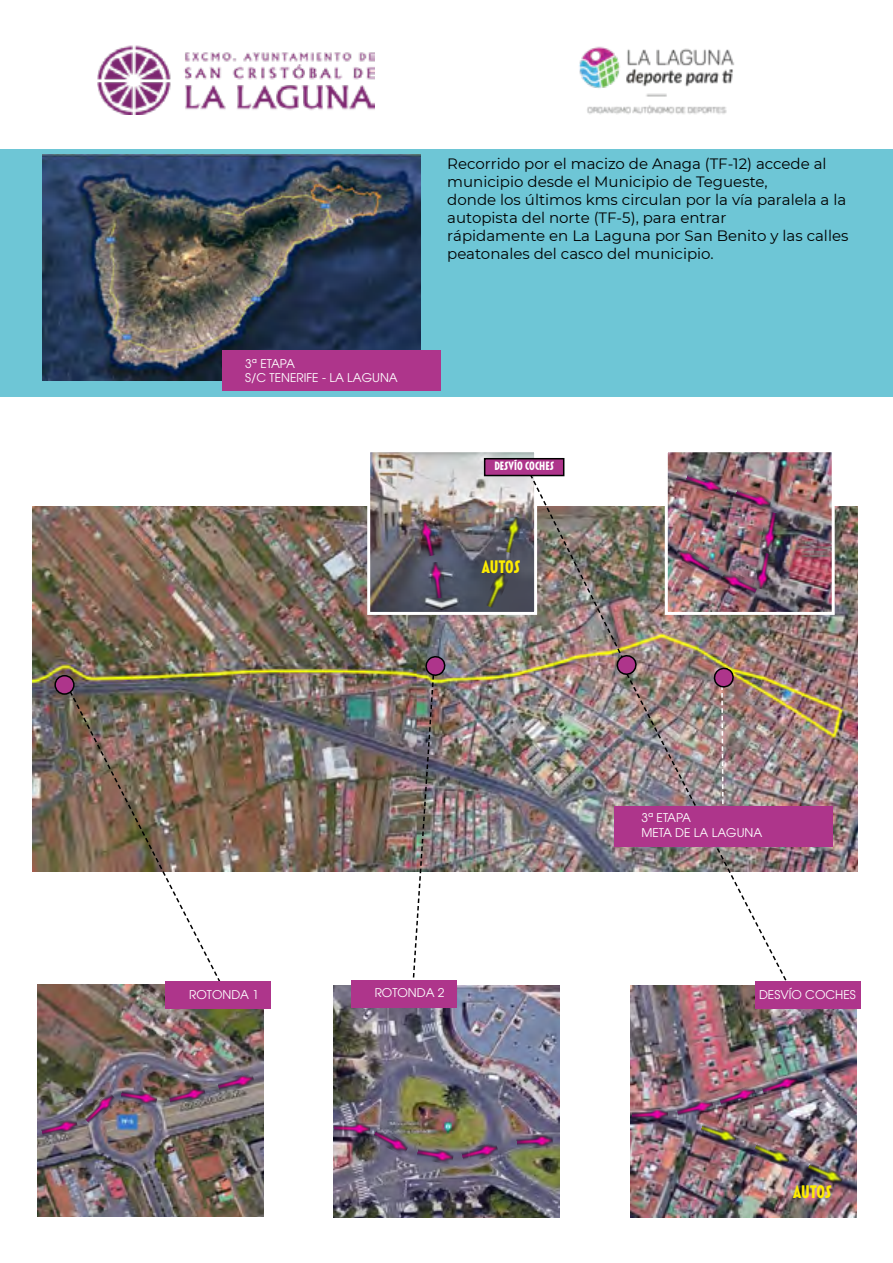
<style>
.page{position:relative;width:893px;height:1263px;background:#fff}
.page>*{position:absolute;margin:0;border:0;box-sizing:border-box;transform-origin:0 0}
.t1{font:700 condensed 18px "Uomo";letter-spacing:-.01em;color:#ffed00}
.t2{font:15px/18px "Montserrat";color:#000}
.t3{font:12px/14.4px "ITC Avant Garde Std";color:#fff}
.t4{font:700 condensed 12px "Uomo";color:#fff}
</style>
<div class="page">
<div style="left:0;top:150px;width:893px;height:247px;background:#6ec6d6"></div>
<img style="left:43px;top:155px;width:377px;height:226px">
<div style="left:222px;top:350px;width:219px;height:41px;background:#ae358b"></div>
<img style="left:33px;top:506px;width:825px;height:365px">
<img style="left:669px;top:453px;width:162px;height:158px">
<div style="left:665px;top:449px;width:170px;height:166px;border:3px solid #fff"></div>
<img style="left:38px;top:985px;width:225px;height:231px">
<img style="left:334px;top:985px;width:225px;height:232px">
<img style="left:631px;top:985px;width:225px;height:232px">
<img style="left:371px;top:453px;width:162px;height:158px">
<div style="left:367px;top:449px;width:170px;height:166px;border:3px solid #fff"></div>
<img style="left:68px;top:689px;width:154px;height:295px">
<div style="left:55px;top:676px;width:19px;height:18px;background:#ae358b;border-radius:50%"></div>
<div style="left:54px;top:675px;width:21px;height:20px;border:2px solid #000;border-radius:50%"></div>
<div style="left:485px;top:459px;width:79px;height:16px;background:#ae358b"></div>
<div style="left:484px;top:458px;width:80px;height:18px;border:2px solid #000"></div>
<div style="left:166px;top:981px;width:105px;height:28px;background:#ae358b"></div>
<img style="left:411px;top:654px;width:35px;height:324px">
<img style="left:625px;top:672px;width:163px;height:310px">
<div style="left:756px;top:981px;width:105px;height:28px;background:#ae358b"></div>
<img style="left:631px;top:1107px;width:37px;height:15px">
<img style="left:676px;top:1098px;width:38px;height:21px">
<img style="left:718px;top:1085px;width:39px;height:24px">
<img style="left:761px;top:1074px;width:38px;height:23px">
<img style="left:699px;top:1122px;width:39px;height:24px">
<img style="left:752px;top:1141px;width:39px;height:26px">
<img style="left:516px;top:1134px;width:37px;height:15px">
<img style="left:461px;top:1142px;width:38px;height:21px">
<img style="left:416px;top:1146px;width:38px;height:19px">
<img style="left:371px;top:1128px;width:39px;height:28px">
<img style="left:334px;top:1122px;width:36px;height:14px">
<img style="left:217px;top:1072px;width:38px;height:21px">
<img style="left:168px;top:1085px;width:39px;height:22px">
<img style="left:40px;top:1117px;width:39px;height:22px">
<img style="left:82px;top:1091px;width:36px;height:35px">
<div style="left:614px;top:807px;width:219px;height:40px;background:#ae358b"></div>
<img style="left:528px;top:472px;width:109px;height:205px">
<img style="left:712px;top:666px;width:22px;height:141px">
<img style="left:97px;top:45px;width:278px;height:70px">
<img style="left:579px;top:46px;width:156px;height:69px">
<img style="left:120px;top:1088px;width:38px;height:19px">
<div style="left:351px;top:980px;width:106px;height:27px;background:#ae358b"></div>
<img style="left:806px;top:1161px;width:38px;height:26px">
<img style="left:418px;top:519px;width:21px;height:38px">
<img style="left:429px;top:561px;width:17px;height:38px">
<img style="left:502px;top:516px;width:21px;height:38px">
<img style="left:484px;top:571px;width:26px;height:38px">
<img style="left:684px;top:472px;width:39px;height:24px">
<img style="left:734px;top:487px;width:38px;height:24px">
<img style="left:759px;top:511px;width:20px;height:38px">
<img style="left:752px;top:552px;width:20px;height:38px">
<img style="left:721px;top:569px;width:38px;height:27px">
<img style="left:675px;top:545px;width:37px;height:29px">
<p class="t3" style="left:245px;top:356px;width:154px">3ª ETAPA<br>S/C TENERIFE - LA LAGUNA</p>
<p class="t2" style="left:447px;top:155px;width:403px">Recorrido por el macizo de Anaga (TF-12) accede al municipio desde el Municipio de Tegueste,<br>donde los últimos kms circulan por la vía paralela a la autopista del norte (TF-5), para entrar<br>rápidamente en La Laguna por San Benito y las calles peatonales del casco del municipio.</p>
<p class="t4" style="left:494px;top:459px;width:61px">DESVÍO COCHES</p>
<p class="t1" style="left:482px;top:557px;width:40px">AUTOS</p>
<p class="t3" style="left:641px;top:811px;width:122px">3ª ETAPA<br>META DE LA LAGUNA</p>
<p class="t3" style="left:189px;top:987px;width:71px">ROTONDA 1</p>
<p class="t3" style="left:759px;top:987px;width:98px">DESVÍO COCHES</p>
<p class="t3" style="left:375px;top:985px;width:71px">ROTONDA 2</p>
<p class="t1" style="left:793px;top:1182px;width:40px">AUTOS</p>
</div>
